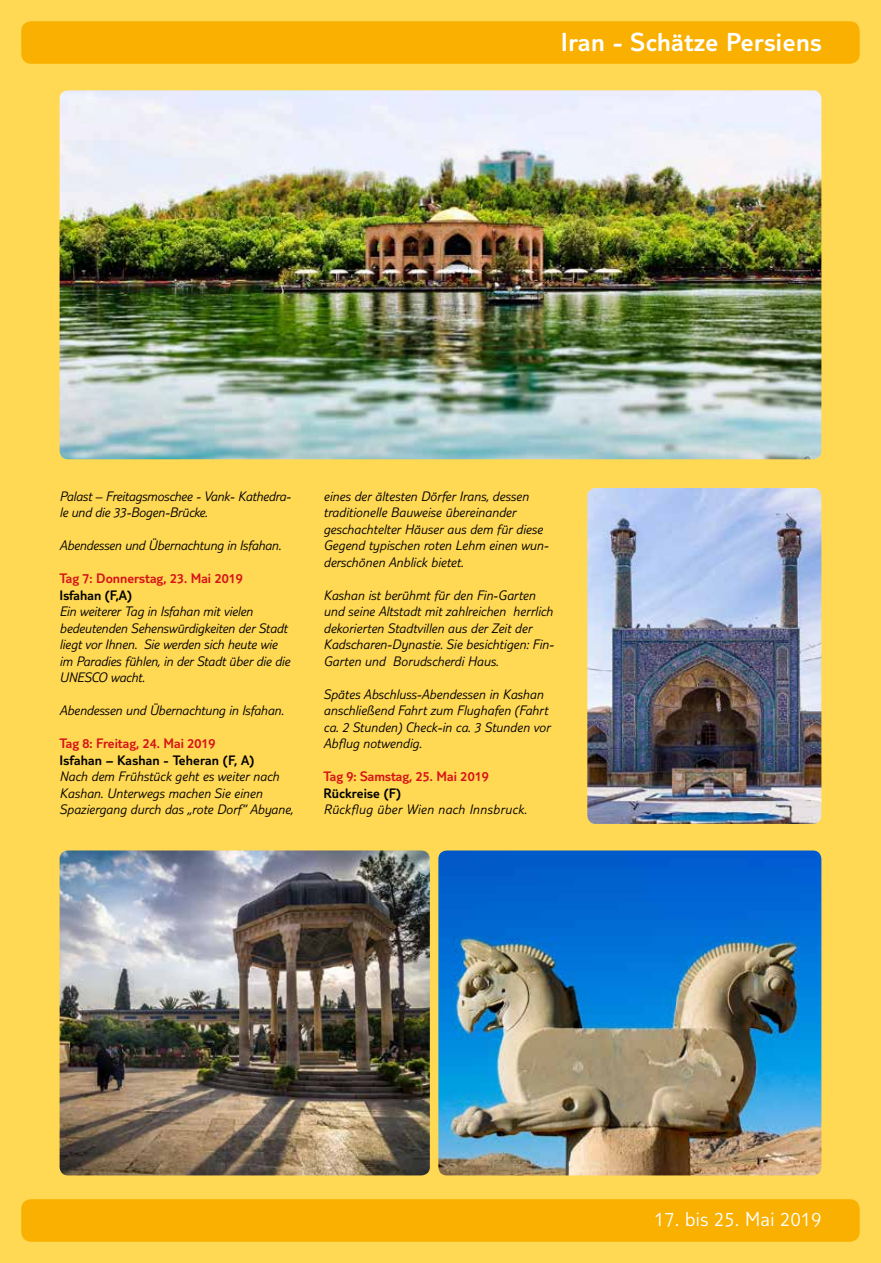
<style>
.page{position:relative;width:881px;height:1263px;background:#fff}
.page>*{position:absolute;margin:0;border:0;box-sizing:border-box;transform-origin:0 0}
.t1{font:300 27px "TUI Type";letter-spacing:.02em;color:#fff}
.t2{font:300 21px "TUI Type";letter-spacing:.02em;color:#fff}
.t3{font:italic 300 14.25px/16.5px "TUI Type";color:#000}
.t4{font:300 14.25px "TUI Type";color:#d51317}
.t5{font:300 14.25px "TUI Type";letter-spacing:.01em;color:#000}
.t6{font:italic 300 14.25px "TUI Type";letter-spacing:.02em;color:#000}
</style>
<div class="page">
<div style="left:0;top:0;width:880px;height:1263px;background:#ffd854"></div>
<div style="left:21px;top:21px;width:838px;height:43px;background:#f9b000;border-radius:10px"></div>
<div style="left:21px;top:1199px;width:838px;height:43px;background:#f9b000;border-radius:10px"></div>
<img style="left:60px;top:90px;width:761px;height:369px">
<img style="left:438px;top:850px;width:383px;height:325px">
<img style="left:60px;top:850px;width:369px;height:325px">
<img style="left:587px;top:488px;width:234px;height:336px">
<h1 class="t1" style="left:560px;top:27px;width:262px">Iran - Schätze Persiens</h1>
<p class="t3" style="left:60px;top:488px;width:233px">Palast – Freitagsmoschee - Vank- Kathedra&shy;le und die 33-Bogen-Brücke.</p>
<p class="t3" style="left:60px;top:537px;width:223px">Abendessen und Übernachtung in Isfahan.</p>
<p class="t4" style="left:60px;top:570px;width:185px">Tag 7: Donnerstag, 23. Mai 2019</p>
<p class="t5" style="left:60px;top:587px;width:74px">Isfahan (F,A)</p>
<p class="t3" style="left:60px;top:603px;width:232px">Ein weiterer Tag in Isfahan mit vielen bedeutenden Sehenswürdigkeiten der Stadt liegt vor Ihnen. Sie werden sich heute wie im Paradies fühlen, in der Stadt über die die UNESCO wacht.</p>
<p class="t3" style="left:60px;top:702px;width:225px">Abendessen und Übernachtung in Isfahan.</p>
<p class="t4" style="left:60px;top:735px;width:157px">Tag 8: Freitag, 24. Mai 2019</p>
<p class="t5" style="left:60px;top:752px;width:196px">Isfahan – Kashan - Teheran (F, A)</p>
<p class="t3" style="left:60px;top:768px;width:235px">Nach dem Frühstück geht es weiter nach<br>Kashan. Unterwegs machen Sie einen<br>Spaziergang durch das „rote Dorf“ Abyane,</p>
<p class="t3" style="left:323px;top:488px;width:227px">eines der ältesten Dörfer Irans, dessen traditionelle Bauweise übereinander geschachtelter Häuser aus dem für diese Gegend typischen roten Lehm einen wun&shy;derschönen Anblick bietet.</p>
<p class="t3" style="left:323px;top:587px;width:232px">Kashan ist berühmt für den Fin-Garten und seine Altstadt mit zahlreichen herrlich dekorierten Stadtvillen aus der Zeit der Kadscharen-Dynastie. Sie besichtigen: Fin-Garten und Borudscherdi Haus.</p>
<p class="t3" style="left:323px;top:686px;width:228px">Spätes Abschluss-Abendessen in Kashan anschließend Fahrt zum Flughafen (Fahrt ca. 2 Stunden) Check-in ca. 3 Stunden vor Abflug notwendig.</p>
<p class="t4" style="left:323px;top:768px;width:167px">Tag 9: Samstag, 25. Mai 2019</p>
<p class="t5" style="left:323px;top:785px;width:79px">Rückreise (F)</p>
<p class="t6" style="left:323px;top:802px;width:205px">Rückflug über Wien nach Innsbruck.</p>
<h2 class="t2" style="left:654px;top:1207px;width:168px">17. bis 25. Mai 2019</h2>
</div>
